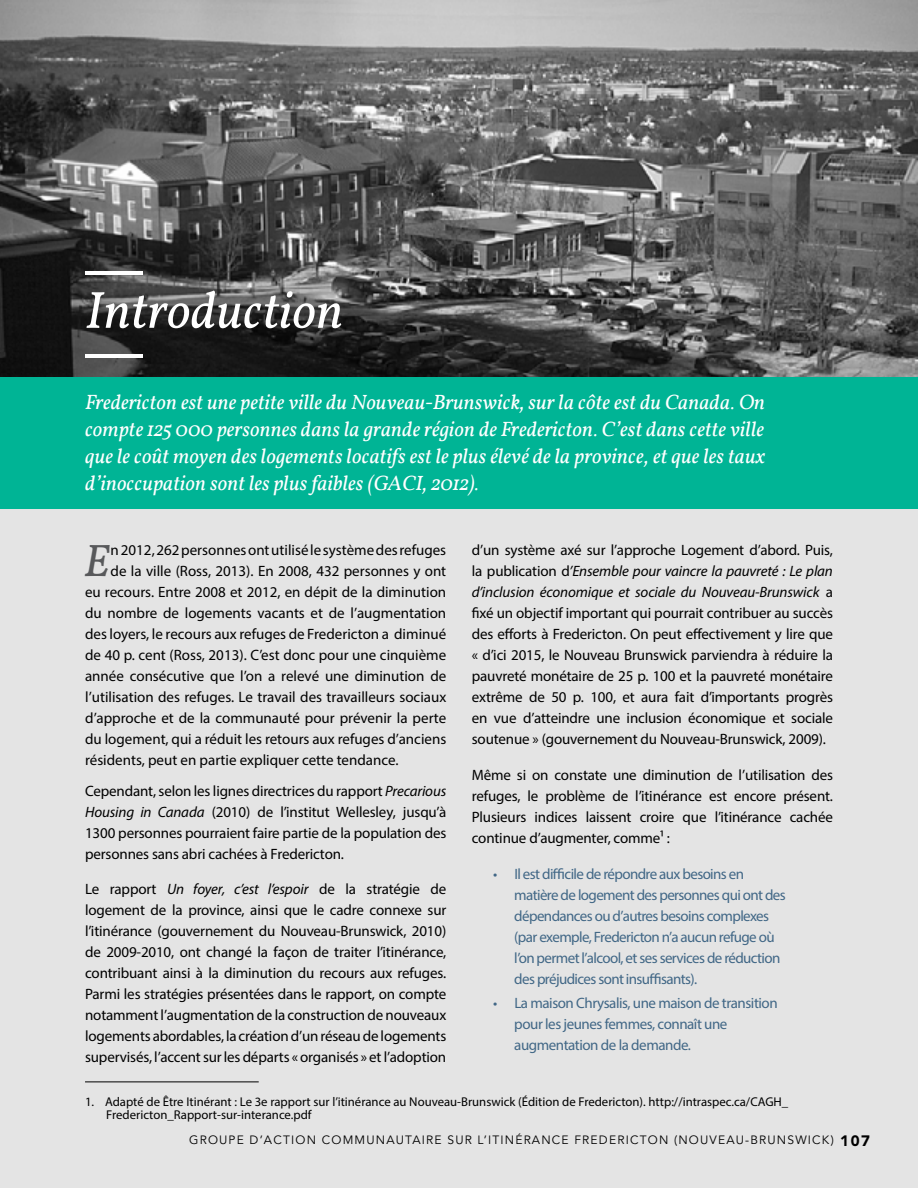
<style>
.page{position:relative;width:918px;height:1188px;background:#fff}
.page>*{position:absolute;margin:0;border:0;box-sizing:border-box;transform-origin:0 0}
.t1{font:italic 52.5px "Vollkorn";color:#fff}
.t2{font:italic 45.9px "Vollkorn";color:#58595b}
.t3{font:italic 21px/27px "Vollkorn";letter-spacing:.005em;color:#fff;text-align:justify}
.t4{font:15px/21px "Myriad Pro";color:#000;text-align:justify}
.t5{font:15px/21px "Myriad Pro";letter-spacing:-.04em;color:#416786}
.t6{font:12.75px/13.5px "Myriad Pro";color:#000}
.t7{font:12px "Avenir";letter-spacing:.1em;color:#000}
.s1{font-style:italic}
.s2{font-family:"Avenir LT Std";font-weight:900;font-size:15px}
</style>
<div class="page">
<div style="left:0;top:504px;width:918px;height:684px;background:#e4e4e4"></div>
<div style="left:0;top:377px;width:918px;height:131px;background:#00b495"></div>
<img style="left:0;top:0;width:918px;height:377px">
<hr style="left:85px;top:271px;width:58px;height:4px;background:#fff">
<hr style="left:85px;top:354px;width:58px;height:4px;background:#fff">
<hr style="left:85px;top:1082px;width:174px;height:1px;background:#000">
<h1 class="t1" style="left:85px;top:278px;width:260px">Introduction</h1>
<p class="t3" style="left:85px;top:388px;width:682px">Fredericton est une petite ville du Nouveau-Brunswick, sur la côte est du Canada. On compte 125 000 personnes dans la grande région de Fredericton. C’est dans cette ville que le coût moyen des logements locatifs est le plus élevé de la province, et que les taux d’inoccupation sont les plus faibles (GACI, 2012).</p>
<h2 class="t2" style="left:84px;top:532px;width:27px">E</h2>
<p class="t4" style="left:111px;top:539px;width:337px">n2012,262personnesontutilisélesystèmedesrefuges</p>
<p class="t4" style="left:111px;top:560px;width:337px">de la ville (Ross, 2013). En 2008, 432 personnes y ont</p>
<p class="t4" style="left:85px;top:581px;width:363px">eu recours. Entre 2008 et 2012, en dépit de la diminution</p>
<p class="t4" style="left:85px;top:602px;width:363px">du nombre de logements vacants et de l’augmentation</p>
<p class="t4" style="left:85px;top:623px;width:363px">des loyers, le recours aux refuges de Fredericton a diminué</p>
<p class="t4" style="left:85px;top:644px;width:363px">de 40 p. cent (Ross, 2013). C’est donc pour une cinquième</p>
<p class="t4" style="left:85px;top:665px;width:363px">année consécutive que l’on a relevé une diminution de</p>
<p class="t4" style="left:85px;top:686px;width:363px">l’utilisation des refuges. Le travail des travailleurs sociaux</p>
<p class="t4" style="left:85px;top:707px;width:363px">d’approche et de la communauté pour prévenir la perte</p>
<p class="t4" style="left:85px;top:728px;width:363px">du logement, qui a réduit les retours aux refuges d’anciens</p>
<p class="t4" style="left:85px;top:749px;width:315px">résidents, peut en partie expliquer cette tendance.</p>
<p class="t4" style="left:85px;top:780px;width:363px">Cependant, selon les lignes directrices du rapport <span class="s1">Precarious Housing in Canada</span> (2010) de l’institut Wellesley, jusqu’à 1300 personnes pourraient faire partie de la population des personnes sans abri cachées à Fredericton.</p>
<p class="t4" style="left:85px;top:878px;width:363px">Le rapport <span class="s1">Un foyer, c’est l’espoir</span> de la stratégie de logement de la province, ainsi que le cadre connexe sur l’itinérance (gouvernement du Nouveau-Brunswick, 2010) de 2009-2010, ont changé la façon de traiter l’itinérance, contribuant ainsi à la diminution du recours aux refuges.<br>Parmi les stratégies présentées dans le rapport, on compte notamment l’augmentation de la construction de nouveaux logements abordables, la création d’un réseau de logements supervisés, l’accent sur les départs « organisés » et l’adoption</p>
<p class="t4" style="left:472px;top:539px;width:363px">d’un système axé sur l’approche Logement d’abord. Puis, la publication d<span class="s1">’Ensemble pour vaincre la pauvreté : Le plan d’inclusion économique et sociale du Nouveau-Brunswick</span> a fixé un objectif important qui pourrait contribuer au succès des efforts à Fredericton. On peut effectivement y lire que « d’ici 2015, le Nouveau Brunswick parviendra à réduire la pauvreté monétaire de 25 p. 100 et la pauvreté monétaire extrême de 50 p. 100, et aura fait d’importants progrès en vue d’atteindre une inclusion économique et sociale soutenue » (gouvernement du Nouveau-Brunswick, 2009).</p>
<p class="t4" style="left:472px;top:764px;width:363px">Même si on constate une diminution de l’utilisation des refuges, le problème de l’itinérance est encore présent.<br>Plusieurs indices laissent croire que l’itinérance cachée continue d’augmenter, comme¹ :</p>
<p class="t5" style="left:514px;top:863px;width:273px;text-indent:-21px">• Il est difficile de répondre aux besoins en matière de logement des personnes qui ont des dépendances ou d’autres besoins complexes (par exemple, Fredericton n’a aucun refuge où l’on permet l’alcool, et ses services de réduction des préjudices sont insuffisants).</p>
<p class="t5" style="left:514px;top:992px;width:265px;text-indent:-21px">• La maison Chrysalis, une maison de transition pour les jeunes femmes, connaît une augmentation de la demande.</p>
<p class="t6" style="left:106px;top:1094px;width:684px;text-indent:-21px">1. Adapté de Être Itinérant : Le 3e rapport sur l’itinérance au Nouveau-Brunswick (Édition de Fredericton). http://intraspec.ca/CAGH_<br>Fredericton_Rapport-sur-interance.pdf</p>
<p class="t7" style="left:189px;top:1133px;width:682px">GROUPE D’ACTION COMMUNAUTAI RE SUR L’ITI NÉRANCE FREDERICTON (NOUVEAU-B RUNSWICK) <span class="s2">107</span></p>
</div>
